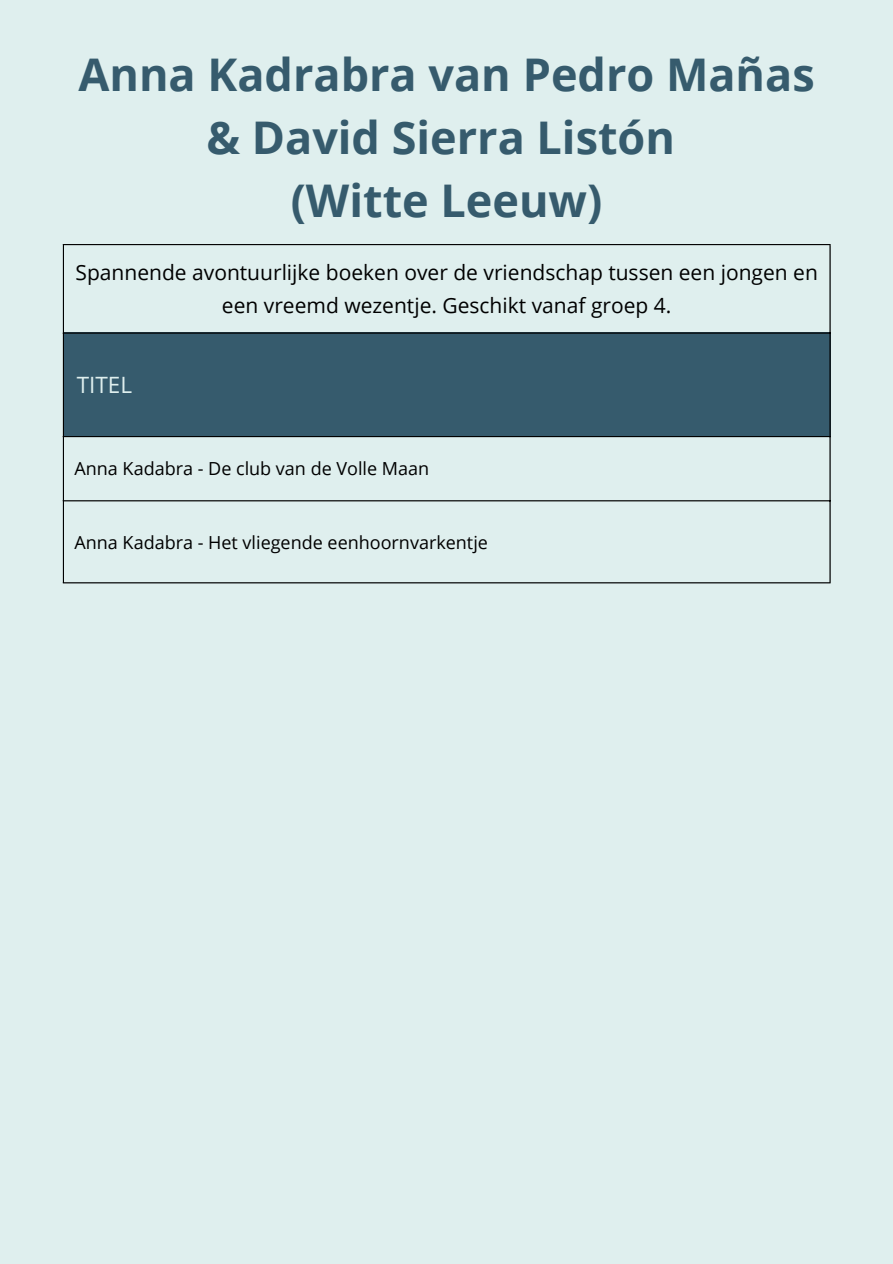
<style>
.page{position:relative;width:893px;height:1264px;background:#fff}
.page>*{position:absolute;margin:0;border:0;box-sizing:border-box;transform-origin:0 0}
.t1{font:700 45px/63px "Open Sans";color:#365b6d;text-align:center}
.t2{font:22.5px "Open Sans";color:#dfefee}
.t3{font:21px/32.7px "Open Sans";color:#000;text-align:center}
.t4{font:18px "Open Sans";color:#000}
</style>
<div class="page">
<div style="left:0;top:0;width:892px;height:1263px;background:#dfefee"></div>
<div style="left:63px;top:333px;width:767px;height:104px;background:#365b6d"></div>
<hr style="left:63px;top:245px;width:1px;height:337px;background:#000">
<hr style="left:829px;top:245px;width:1px;height:337px;background:#000">
<hr style="left:63px;top:244px;width:767px;height:1px;background:#000">
<hr style="left:63px;top:332px;width:767px;height:1px;background:#000">
<hr style="left:63px;top:436px;width:767px;height:1px;background:#000">
<hr style="left:63px;top:500px;width:767px;height:1px;background:#000">
<hr style="left:63px;top:582px;width:767px;height:1px;background:#000">
<p class="t1" style="left:78px;top:42px;width:737px">Anna Kadrabra van Pedro Mañas &amp; David Sierra Listón<br>(Witte Leeuw)</p>
<h1 class="t3" style="left:75px;top:255px;width:743px">Spannende avontuurlijke boeken over de vriendschap tussen een jongen en een vreemd wezentje. Geschikt vanaf groep 4.</h1>
<p class="t2" style="left:77px;top:369px;width:57px">TITEL</p>
<p class="t4" style="left:74px;top:456px;width:356px">Anna Kadabra - De club van de Volle Maan</p>
<p class="t4" style="left:74px;top:529px;width:415px">Anna Kadabra - Het vliegende eenhoornvarkentje</p>
</div>
